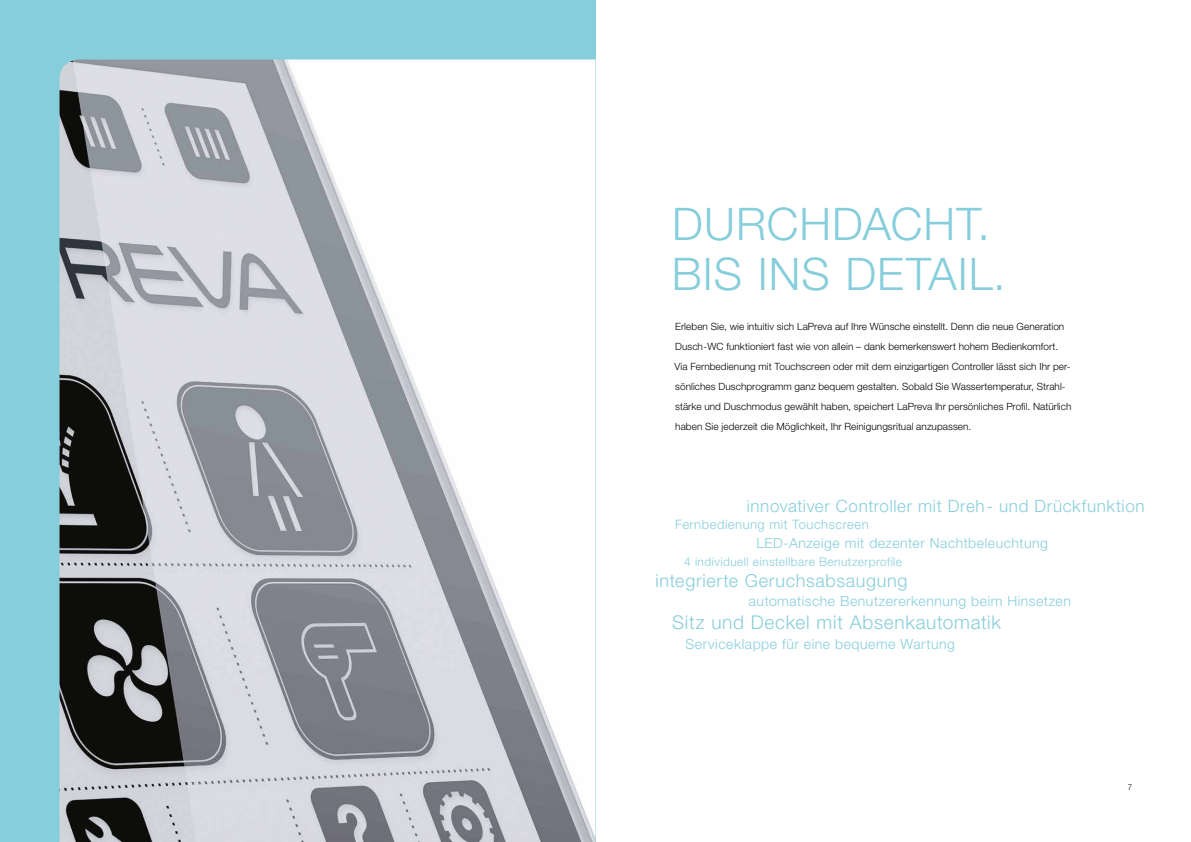
<style>
.page{position:relative;width:1191px;height:842px;background:#fff}
.page>*{position:absolute;margin:0;border:0;box-sizing:border-box;transform-origin:0 0}
.t1{font:300 45px/50px "Helvetica Neue LT Std";letter-spacing:.02em;color:#87cedc}
.t2{font:300 19px "Helvetica Neue LT Std";letter-spacing:.035em;color:#87cedc}
.t3{font:300 18px "Helvetica Neue LT Std";letter-spacing:.035em;color:#87cedc}
.t4{font:300 17px "Helvetica Neue LT Std";letter-spacing:.035em;color:#87cedc}
.t5{font:300 14px "Helvetica Neue LT Std";letter-spacing:.04em;color:#87cedc}
.t6{font:300 13px "Helvetica Neue LT Std";letter-spacing:.04em;color:#87cedc}
.t7{font:300 12px "Helvetica Neue LT Std";letter-spacing:.035em;color:#87cedc}
.t8{font:300 10px/20px "Helvetica Neue LT Std";letter-spacing:.005em;color:#000}
.t9{font:300 8px "Helvetica Neue LT Std";color:#000}
</style>
<div class="page">
<div style="left:0;top:0;width:595px;height:842px;background:#87cedc"></div>
<img style="left:60px;top:60px;width:535px;height:782px">
<h1 class="t1" style="left:672px;top:198px;width:335px">DURCHDACHT.<br>BIS INS DETAIL.</h1>
<p class="t8" style="left:674px;top:316px;width:398px">Erleben Sie, wie intuitiv sich LaPreva auf Ihre Wünsche einstellt. Denn die neue Generation Dusch-WC funktioniert fast wie von allein – dank bemerkenswert hohem Bedienkomfort.<br>Via Fernbedienung mit Touchscreen oder mit dem einzigartigen Controller lässt sich Ihr per&shy;sönliches Duschprogramm ganz bequem gestalten. Sobald Sie Wassertemperatur, Strahl&shy;stärke und Duschmodus gewählt haben, speichert LaPreva Ihr persönliches Profil. Natürlich haben Sie jederzeit die Möglichkeit, Ihr Reinigungsritual anzupassen.</p>
<h3 class="t4" style="left:747px;top:496px;width:399px">innovativer Controller mit Dreh- und Drückfunktion</h3>
<h3 class="t6" style="left:675px;top:516px;width:195px">Fernbedienung mit Touchscreen</h3>
<h3 class="t5" style="left:756px;top:534px;width:293px">LED-Anzeige mit dezenter Nachtbeleuchtung</h3>
<p class="t7" style="left:684px;top:554px;width:219px">4 individuell einstellbare Benutzerprofile</p>
<h3 class="t3" style="left:655px;top:569px;width:253px">integrierte Geruchsabsaugung</h3>
<h3 class="t5" style="left:749px;top:593px;width:323px">automatische Benutzererkennung beim Hinsetzen</h3>
<h2 class="t2" style="left:672px;top:611px;width:330px">Sitz und Deckel mit Absenkautomatik</h2>
<h3 class="t5" style="left:685px;top:636px;width:271px">Serviceklappe für eine bequeme Wartung</h3>
<p class="t9" style="left:1127px;top:782px;width:6px">7</p>
</div>
